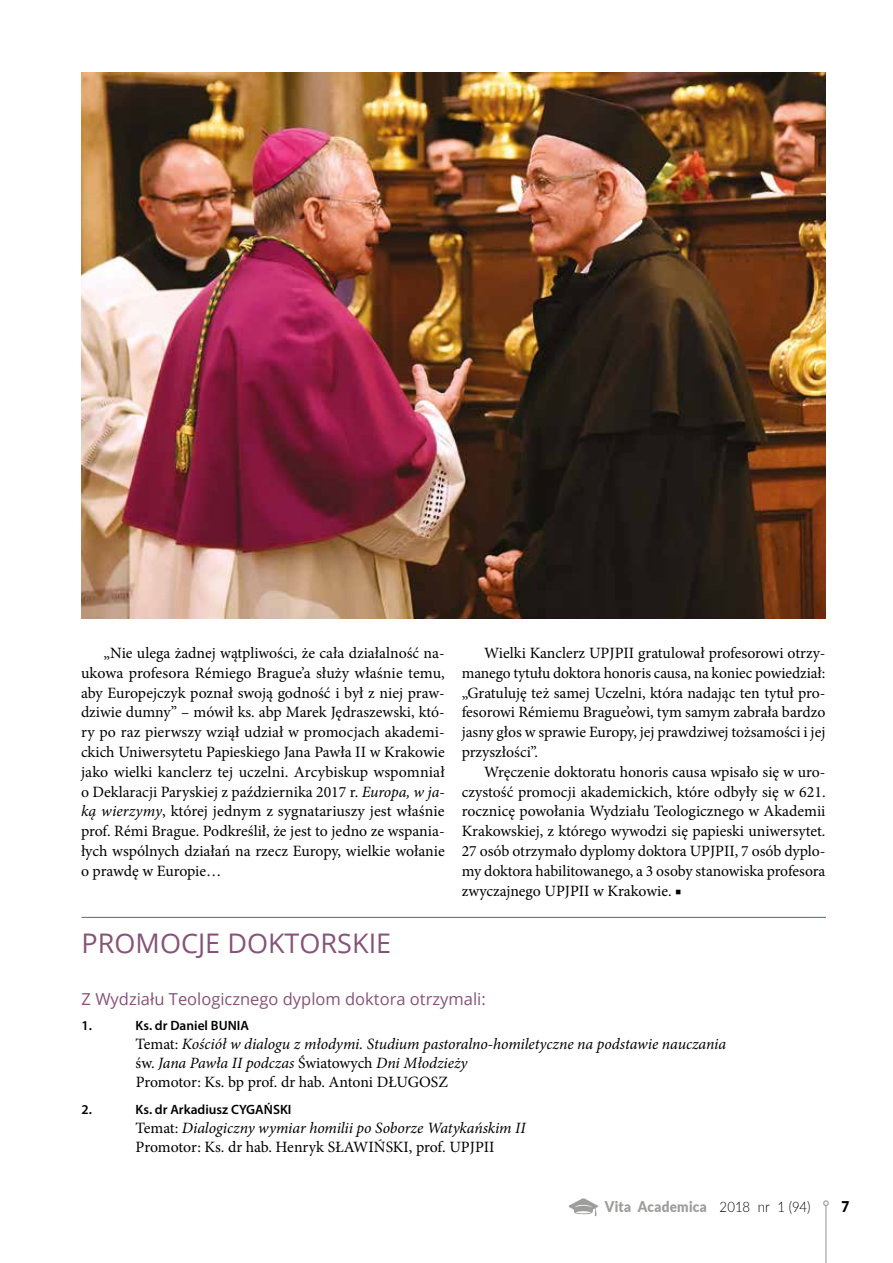
<style>
.page{position:relative;width:893px;height:1263px;background:#fff}
.page>*{position:absolute;margin:0;border:0;box-sizing:border-box;transform-origin:0 0}
.t1{font:27px "Open Sans";color:#855377}
.t2{font:16.5px "Open Sans";color:#855377}
.t3{font:15.75px/19.8px "Minion Pro";color:#000;text-align:justify}
.t4{font:italic 15.75px/19px "Minion Pro";letter-spacing:-.005em;color:#000}
.t5{font:900 14.85px "Lato";letter-spacing:.02em;color:#9d9d9c;scale:.91 1}
.t6{font:900 14.85px "Lato";color:#000;scale:.91 1}
.t7{font:600 13.5px "Myriad Pro";color:#000}
.s1{font-style:italic}
.s2{font-style:normal}
.s3{font-weight:300;font-size:14.55px;color:#000}
</style>
<div class="page">
<img style="left:81px;top:72px;width:744px;height:547px">
<hr style="left:81px;top:917px;width:745px;height:1px;background:#855377">
<hr style="left:825px;top:1205px;width:1px;height:58px;background:#9d9d9c">
<svg style="left:823px;top:1200px;width:6px;height:6px"></svg>
<svg style="left:569px;top:1198px;width:29px;height:18px"></svg>
<p class="t3" style="left:81px;top:643px;width:365px;text-indent:22px">„Nie ulega żadnej wątpliwości, że cała działalność na&shy;ukowa profesora Rémiego Brague’a służy właśnie temu, aby Europejczyk poznał swoją godność i był z niej praw&shy;dziwie dumny” – mówił ks. abp Marek Jędraszewski, któ&shy;ry po raz pierwszy wziął udział w promocjach akademi&shy;ckich Uniwersytetu Papieskiego Jana Pawła II w Krakowie jako wielki kanclerz tej uczelni. Arcybiskup wspomniał o Deklaracji Paryskiej z października 2017 r. <span class="s1">Europa, w ja&shy;ką wierzymy</span>, której jednym z sygnatariuszy jest właśnie prof. Rémi Brague. Podkreślił, że jest to jedno ze wspania&shy;łych wspólnych działań na rzecz Europy, wielkie wołanie o prawdę w Europie…</p>
<p class="t3" style="left:462px;top:643px;width:365px;text-indent:23px">Wielki Kanclerz UPJPII gratulował profesorowi otrzy&shy;manego tytułu doktora honoris causa, na koniec powiedział: „Gratuluję też samej Uczelni, która nadając ten tytuł pro&shy;fesorowi Rémiemu Brague’owi, tym samym zabrała bardzo jasny głos w sprawie Europy, jej prawdziwej tożsamości i jej przyszłości”.</p>
<p class="t3" style="left:462px;top:762px;width:365px;text-indent:23px">Wręczenie doktoratu honoris causa wpisało się w uro&shy;czystość promocji akademickich, które odbyły się w 621. rocznicę powołania Wydziału Teologicznego w Akademii Krakowskiej, z którego wywodzi się papieski uniwersytet.<br>27 osób otrzymało dyplomy doktora UPJPII, 7 osób dyplo&shy;my doktora habilitowanego, a 3 osoby stanowiska profesora zwyczajnego UPJPII w Krakowie. ■</p>
<h1 class="t1" style="left:82px;top:925px;width:311px">PROMOCJE DOKTORSKIE</h1>
<p class="t2" style="left:82px;top:987px;width:406px">Z Wydziału Teologicznego dyplom doktora otrzymali:</p>
<p class="t7" style="left:82px;top:1017px;width:12px">1.</p>
<p class="t7" style="left:136px;top:1017px;width:115px">Ks. dr Daniel BUNIA</p>
<p class="t4" style="left:136px;top:1034px;width:592px"><span class="s2">Temat:</span> Kościół w dialogu z młodymi. Studium pastoralno-homiletyczne na podstawie nauczania <span class="s2">św.</span> Jana Pawła II podczas <span class="s2">Światowych</span> Dni Młodzieży<br><span class="s2">Promotor: Ks. bp prof. dr hab. Antoni DŁUGOSZ</span></p>
<p class="t7" style="left:82px;top:1101px;width:12px">2.</p>
<p class="t7" style="left:136px;top:1101px;width:157px">Ks. dr Arkadiusz CYGAŃSKI</p>
<p class="t3" style="left:136px;top:1119px;width:391px;line-height:19px">Temat: <span class="s1">Dialogiczny wymiar homilii po Soborze Watykańskim II<br></span>Promotor: Ks. dr hab. Henryk SŁAWIŃSKI, prof. UPJPII</p>
<p class="t5" style="left:605px;top:1195px;width:227px">Vita Academica <span class="s3">2018 nr 1 (94)</span></p>
<p class="t6" style="left:841px;top:1195px;width:10px">7</p>
</div>
